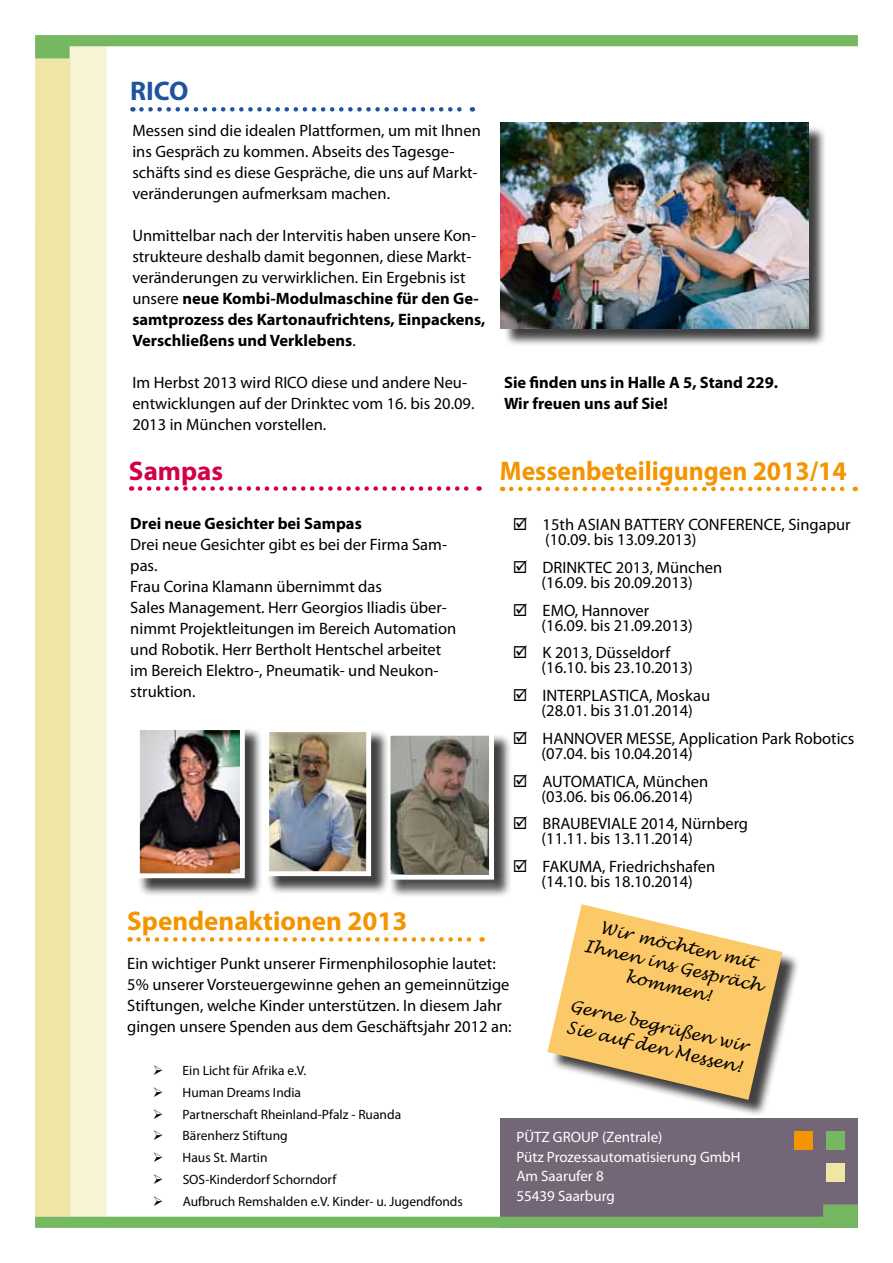
<style>
.page{position:relative;width:893px;height:1263px;background:#fff}
.page>*{position:absolute;margin:0;border:0;box-sizing:border-box;transform-origin:0 0}
.t1{font:700 27px "Myriad Pro";color:#f39400;scale:.95 1}
.t2{font:700 27px "Myriad Pro";color:#f39400}
.t3{font:700 27px "Myriad Pro";color:#d40046}
.t4{font:700 27px "Myriad Pro";color:#1e549e}
.t5{font:16.5px/21px "Myriad Pro";color:#000}
.t6{font:700 16.5px/21px "Myriad Pro";color:#000}
.t7{font:italic 16.5px/21px "Lucida Handwriting";color:#000;text-align:center}
.t8{font:15px/19.5px "Myriad Pro";color:#fff}
.t9{font:13.5px/21.8px "Myriad Pro";color:#000}
.s1{font-weight:700}
</style>
<div class="page">
<div style="left:35px;top:58px;width:36px;height:1158px;background:#efe6a6"></div>
<div style="left:71px;top:46px;width:35px;height:1170px;background:#f7f3d5"></div>
<svg style="left:35px;top:35px;width:823px;height:24px"></svg>
<div style="left:501px;top:1118px;width:357px;height:110px;background:#736777"></div>
<div style="left:826px;top:1131px;width:18px;height:19px;background:#76b861"></div>
<div style="left:826px;top:1163px;width:18px;height:19px;background:#efe6a6"></div>
<div style="left:794px;top:1131px;width:19px;height:19px;background:#f39400"></div>
<div style="left:503px;top:125px;width:324px;height:221px;background:#000;opacity:.75"></div>
<img style="left:501px;top:123px;width:308px;height:205px">
<svg style="left:141px;top:107px;width:332px;height:5px"></svg>
<svg style="left:511px;top:487px;width:345px;height:4px"></svg>
<div style="left:549px;top:906px;width:250px;height:211px;background:#000;opacity:.75"></div>
<svg style="left:547px;top:904px;width:235px;height:196px;fill:#fcc969"></svg>
<svg style="left:139px;top:937px;width:344px;height:5px"></svg>
<svg style="left:140px;top:486px;width:340px;height:5px"></svg>
<div style="left:137px;top:727px;width:127px;height:170px;background:#000;opacity:.75"></div>
<img style="left:141px;top:731px;width:98px;height:141px">
<div style="left:135px;top:725px;width:110px;height:153px;border:5px solid #fff"></div>
<div style="left:388px;top:733px;width:125px;height:165px;background:#000;opacity:.75"></div>
<img style="left:392px;top:737px;width:96px;height:136px">
<div style="left:386px;top:731px;width:108px;height:149px;border:5px solid #fff"></div>
<div style="left:267px;top:729px;width:123px;height:166px;background:#000;opacity:.75"></div>
<img style="left:270px;top:733px;width:95px;height:137px">
<div style="left:264px;top:727px;width:107px;height:149px;border:5px solid #fff"></div>
<svg style="left:35px;top:1196px;width:823px;height:32px"></svg>
<h1 class="t4" style="left:130px;top:74px;width:60px">RICO</h1>
<p class="t5" style="left:132px;top:120px;width:350px">Messen sind die idealen Plattformen, um mit Ihnen ins Gespräch zu kommen. Abseits des Tagesge&shy;schäfts sind es diese Gespräche, die uns auf Markt&shy;veränderungen aufmerksam machen.</p>
<p class="t5" style="left:132px;top:225px;width:355px">Unmittelbar nach der Intervitis haben unsere Kon&shy;strukteure deshalb damit begonnen, diese Markt&shy;veränderungen zu verwirklichen. Ein Ergebnis ist unsere <span class="s1">neue Kombi-Modulmaschine für den Ge&shy;samtprozess des Kartonaufrichtens, Einpackens, Verschließens und Verklebens</span>.</p>
<p class="t5" style="left:132px;top:372px;width:344px">Im Herbst 2013 wird RICO diese und andere Neu&shy;entwicklungen auf der Drinktec vom 16. bis 20.09.<br>2013 in München vorstellen.</p>
<p class="t6" style="left:504px;top:371px;width:276px">Sie finden uns in Halle A 5, Stand 229.<br>Wir freuen uns auf Sie!</p>
<h1 class="t3" style="left:129px;top:453px;width:96px">Sampas</h1>
<p class="t6" style="left:130px;top:513px;width:233px">Drei neue Gesichter bei Sampas</p>
<p class="t5" style="left:130px;top:534px;width:327px">Drei neue Gesichter gibt es bei der Firma Sam&shy;pas.<br>Frau Corina Klamann übernimmt das<br>Sales Management. Herr Georgios Iliadis über&shy;nimmt Projektleitungen im Bereich Automation und Robotik. Herr Bertholt Hentschel arbeitet im Bereich Elektro-, Pneumatik- und Neukon&shy;struktion.</p>
<h1 class="t1" style="left:500px;top:453px;width:366px">Messenbeteiligungen 2013/14</h1>
<p class="t5" style="left:543px;top:517px;width:309px;line-height:15px">15th ASIAN BATTERY CONFERENCE, Singapur (10.09. bis 13.09.2013)</p>
<p class="t5" style="left:542px;top:560px;width:182px;line-height:15px">DRINKTEC 2013, München (16.09. bis 20.09.2013)</p>
<p class="t5" style="left:542px;top:602px;width:153px;line-height:15px">EMO, Hannover (16.09. bis 21.09.2013)</p>
<p class="t5" style="left:542px;top:645px;width:153px;line-height:15px">K 2013, Düsseldorf (16.10. bis 23.10.2013)</p>
<p class="t5" style="left:542px;top:688px;width:170px;line-height:15px">INTERPLASTICA, Moskau (28.01. bis 31.01.2014)</p>
<p class="t5" style="left:542px;top:731px;width:314px;line-height:15px">HANNOVER MESSE, Application Park Robotics (07.04. bis 10.04.2014)</p>
<p class="t5" style="left:542px;top:773px;width:168px;line-height:15px">AUTOMATICA, München (03.06. bis 06.06.2014)</p>
<p class="t5" style="left:542px;top:816px;width:208px;line-height:15px">BRAUBEVIALE 2014, Nürnberg (11.11. bis 13.11.2014)</p>
<p class="t5" style="left:542px;top:859px;width:175px;line-height:15px">FAKUMA, Friedrichshafen (14.10. bis 18.10.2014)</p>
<h1 class="t2" style="left:127px;top:904px;width:282px">Spendenaktionen 2013</h1>
<p class="t7" style="left:591px;top:915px;width:183px;rotate:13deg">Wir möchten mit<br>Ihnen ins Gespräch kommen!</p>
<p class="t7" style="left:573px;top:995px;width:183px;line-height:21.6px;text-align:left;rotate:13deg">Gerne begrüßen wir<br>Sie auf den Messen!</p>
<p class="t5" style="left:127px;top:953px;width:386px">Ein wichtiger Punkt unserer Firmenphilosophie lautet:<br>5% unserer Vorsteuergewinne gehen an gemeinnützige Stiftungen, welche Kinder unterstützen. In diesem Jahr gingen unsere Spenden aus dem Geschäftsjahr 2012 an:</p>
<p class="t9" style="left:183px;top:1059px;width:282px">Ein Licht für Afrika e.V.<br>Human Dreams India<br>Partnerschaft Rheinland-Pfalz - Ruanda<br>Bärenherz Stiftung<br>Haus St. Martin<br>SOS-Kinderdorf Schorndorf<br>Aufbruch Remshalden e.V. Kinder- u. Jugendfonds</p>
<p class="t8" style="left:516px;top:1127px;width:226px">PÜTZ GROUP (Zentrale)<br>Pütz Prozessautomatisierung GmbH<br>Am Saarufer 8<br>55439 Saarburg</p>
</div>
